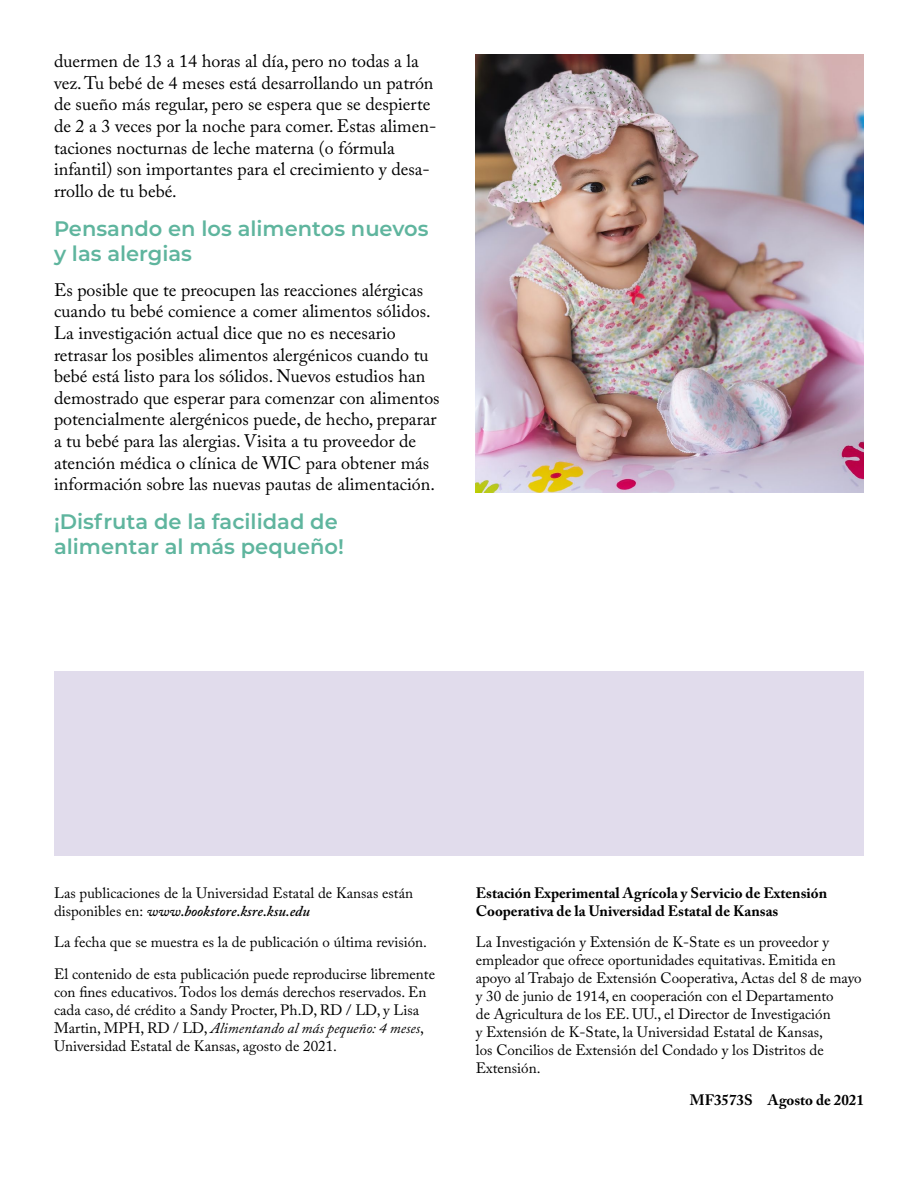
<style>
.page{position:relative;width:918px;height:1188px;background:#fff}
.page>*{position:absolute;margin:0;border:0;box-sizing:border-box;transform-origin:0 0}
.t1{font:600 21px/25.2px "Montserrat";color:#5fb59e}
.t2{font:18px/21.6px "Adobe Caslon Pro";color:#000}
.t3{font:15px/18px "Adobe Caslon Pro";color:#000}
.t4{font:700 15px/18px "Adobe Caslon Pro";color:#000}
.s1{font-weight:600;font-style:italic}
.s2{font-style:italic}
</style>
<div class="page">
<div style="left:54px;top:672px;width:810px;height:184px;background:#e1dcec"></div>
<img style="left:476px;top:55px;width:388px;height:437px">
<p class="t2" style="left:54px;top:50px;width:384px">duermen de 13 a 14 horas al día, pero no todas a la vez. Tu bebé de 4 meses está desarrollando un patrón de sueño más regular, pero se espera que se despierte de 2 a 3 veces por la noche para comer. Estas alimen&shy;taciones nocturnas de leche materna (o fórmula infantil) son importantes para el crecimiento y desa&shy;rrollo de tu bebé.</p>
<h1 class="t1" style="left:54px;top:215px;width:376px">Pensando en los alimentos nuevos y las alergias</h1>
<p class="t2" style="left:54px;top:279px;width:387px">Es posible que te preocupen las reacciones alérgicas cuando tu bebé comience a comer alimentos sólidos.<br>La investigación actual dice que no es necesario retrasar los posibles alimentos alergénicos cuando tu bebé está listo para los sólidos. Nuevos estudios han demostrado que esperar para comenzar con alimentos potencialmente alergénicos puede, de hecho, preparar a tu bebé para las alergias. Visita a tu proveedor de atención médica o clínica de WIC para obtener más información sobre las nuevas pautas de alimentación.</p>
<h1 class="t1" style="left:54px;top:508px;width:292px">¡Disfruta de la facilidad de alimentar al más pequeño!</h1>
<p class="t3" style="left:54px;top:884px;width:361px">Las publicaciones de la Universidad Estatal de Kansas están disponibles en: <span class="s1">www.bookstore.ksre.ksu.edu</span></p>
<p class="t3" style="left:54px;top:926px;width:383px;line-height:31.5px">La fecha que se muestra es la de publicación o última revisión.<br>El contenido de esta publicación puede reproducirse libremente</p>
<p class="t3" style="left:54px;top:983px;width:374px">con fines educativos. Todos los demás derechos reservados. En cada caso, dé crédito a Sandy Procter, Ph.D, RD / LD, y Lisa Martin, MPH, RD / LD, <span class="s2">Alimentando al más pequeño: 4 meses</span>, Universidad Estatal de Kansas, agosto de 2021.</p>
<p class="t4" style="left:476px;top:884px;width:353px">Estación Experimental Agrícola y Servicio de Extensión<br>Cooperativa de la Universidad Estatal de Kansas</p>
<p class="t3" style="left:476px;top:933px;width:387px">La Investigación y Extensión de K-State es un proveedor y empleador que ofrece oportunidades equitativas. Emitida en apoyo al Trabajo de Extensión Cooperativa, Actas del 8 de mayo y 30 de junio de 1914, en cooperación con el Departamento<br>de Agricultura de los EE. UU., el Director de Investigación<br>y Extensión de K-State, la Universidad Estatal de Kansas,<br>los Concilios de Extensión del Condado y los Distritos de Extensión.</p>
<p class="t4" style="left:690px;top:1091px;width:176px">MF3573S Agosto de 2021</p>
</div>
